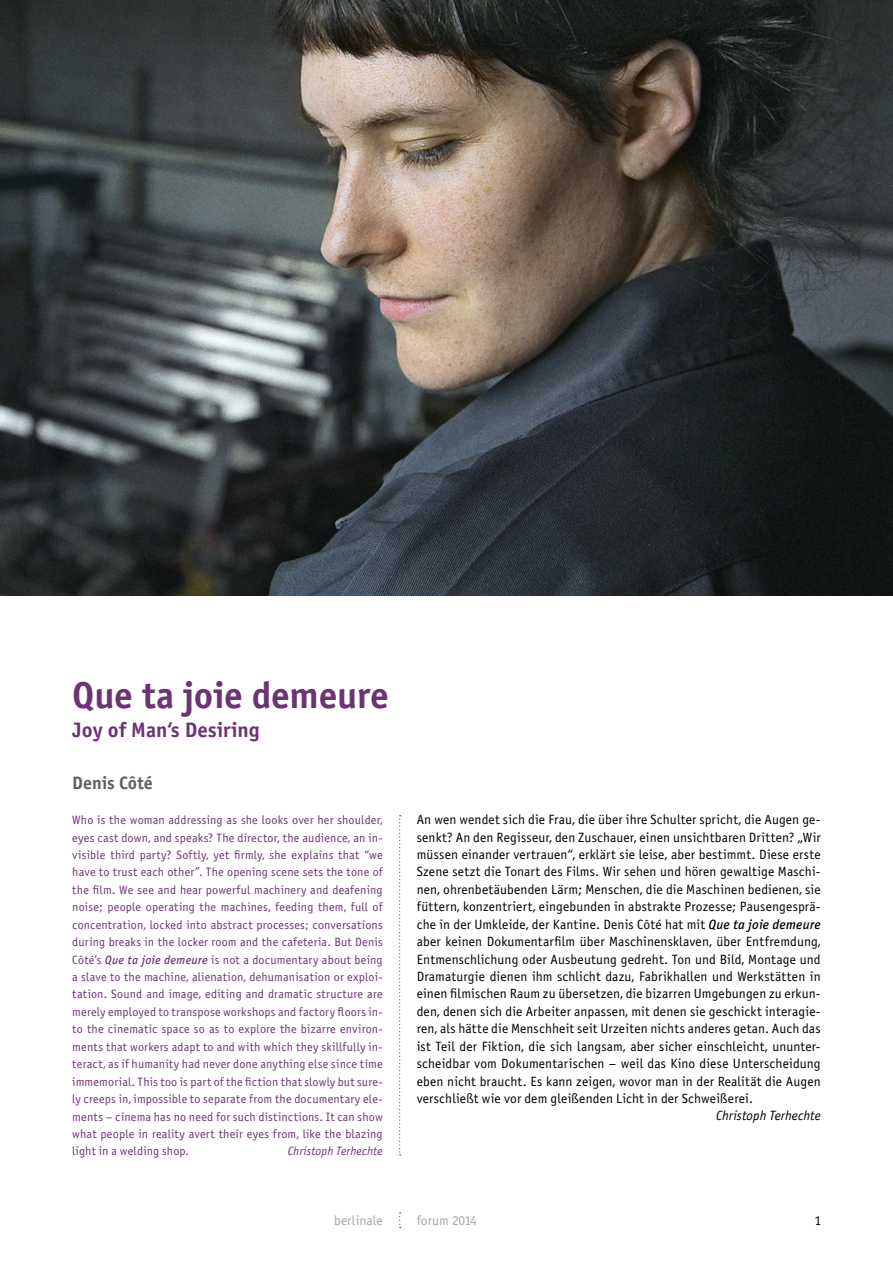
<style>
.page{position:relative;width:893px;height:1263px;background:#fff}
.page>*{position:absolute;margin:0;border:0;box-sizing:border-box;transform-origin:0 0}
.t1{font:37.5px "Officina Sans Bold ITC";letter-spacing:-.005em;color:#6b3472}
.t2{font:21px "Officina Sans Bold ITC";color:#6b3472}
.t3{font:18px "Officina Sans Bold ITC";color:#5f5f62}
.t4{font:13.5px/17.4px "Officina Sans Book ITC";letter-spacing:.01em;color:#000;text-align:justify}
.t5{font:13.5px "Officina Sans Book ITC";color:#a5a5a7}
.t6{font:italic 13.5px "Officina Sans Book ITC";color:#000}
.t7{font:12.15px/17.4px "Officina Sans Book ITC";letter-spacing:.015em;color:#6b3472;text-align:justify}
.t8{font:italic 12.15px "Officina Sans Book ITC";letter-spacing:.005em;color:#6b3472}
.s1{font-family:"Officina Sans Medium ITC";font-style:italic}
</style>
<div class="page">
<svg style="left:399px;top:815px;width:2px;height:340px"></svg>
<svg style="left:399px;top:1212px;width:2px;height:16px"></svg>
<img style="left:0;top:0;width:893px;height:595px">
<h1 class="t1" style="left:72px;top:672px;width:318px">Que ta joie demeure</h1>
<h2 class="t2" style="left:72px;top:717px;width:189px">Joy of Man‘s Desiring</h2>
<h3 class="t3" style="left:72px;top:772px;width:82px">Denis Côté</h3>
<p class="t7" style="left:72px;top:811px;width:312px">Who is the woman addressing as she looks over her shoulder, eyes cast down, and speaks? The director, the audience, an in&shy;visible third party? Softly, yet firmly, she explains that “we have to trust each other”. The opening scene sets the tone of the film. We see and hear powerful machinery and deafening noise; people operating the machines, feeding them, full of concentration, locked into abstract processes; conversations during breaks in the locker room and the cafeteria. But Denis Côté’s <span class="s1">Que ta joie demeure</span> is not a documentary about being a slave to the machine, alienation, dehumanisation or exploi&shy;tation. Sound and image, editing and dramatic structure are merely employed to transpose workshops and factory floors in&shy;to the cinematic space so as to explore the bizarre environ&shy;ments that workers adapt to and with which they skillfully in&shy;teract, as if humanity had never done anything else since time immemorial. This too is part of the fiction that slowly but sure&shy;ly creeps in, impossible to separate from the documentary ele&shy;ments – cinema has no need for such distinctions. It can show what people in reality avert their eyes from, like the blazing light in a welding shop.</p>
<p class="t8" style="left:288px;top:1144px;width:96px">Christoph Terhechte</p>
<p class="t4" style="left:417px;top:811px;width:405px">An wen wendet sich die Frau, die über ihre Schulter spricht, die Augen ge&shy;senkt? An den Regisseur, den Zuschauer, einen unsichtbaren Dritten? „Wir müssen einander vertrauen“, erklärt sie leise, aber bestimmt. Diese erste Szene setzt die Tonart des Films. Wir sehen und hören gewaltige Maschi&shy;nen, ohrenbetäubenden Lärm; Menschen, die die Maschinen bedienen, sie füttern, konzentriert, eingebunden in abstrakte Prozesse; Pausengesprä&shy;che in der Umkleide, der Kantine. Denis Côté hat mit <span class="s1">Que ta joie demeure </span>aber keinen Dokumentarfilm über Maschinensklaven, über Entfremdung, Entmenschlichung oder Ausbeutung gedreht. Ton und Bild, Montage und Dramaturgie dienen ihm schlicht dazu, Fabrikhallen und Werkstätten in einen filmischen Raum zu übersetzen, die bizarren Umgebungen zu erkun&shy;den, denen sich die Arbeiter anpassen, mit denen sie geschickt interagie&shy;ren, als hätte die Menschheit seit Urzeiten nichts anderes getan. Auch das ist Teil der Fiktion, die sich langsam, aber sicher einschleicht, ununter&shy;scheidbar vom Dokumentarischen – weil das Kino diese Unterscheidung eben nicht braucht. Es kann zeigen, wovor man in der Realität die Augen verschließt wie vor dem gleißenden Licht in der Schweißerei.</p>
<p class="t6" style="left:716px;top:1108px;width:106px">Christoph Terhechte</p>
<p class="t5" style="left:334px;top:1213px;width:50px">berlinale</p>
<p class="t5" style="left:417px;top:1213px;width:62px">forum 2014</p>
<p class="t4" style="left:815px;top:1212px;width:8px">1</p>
</div>
